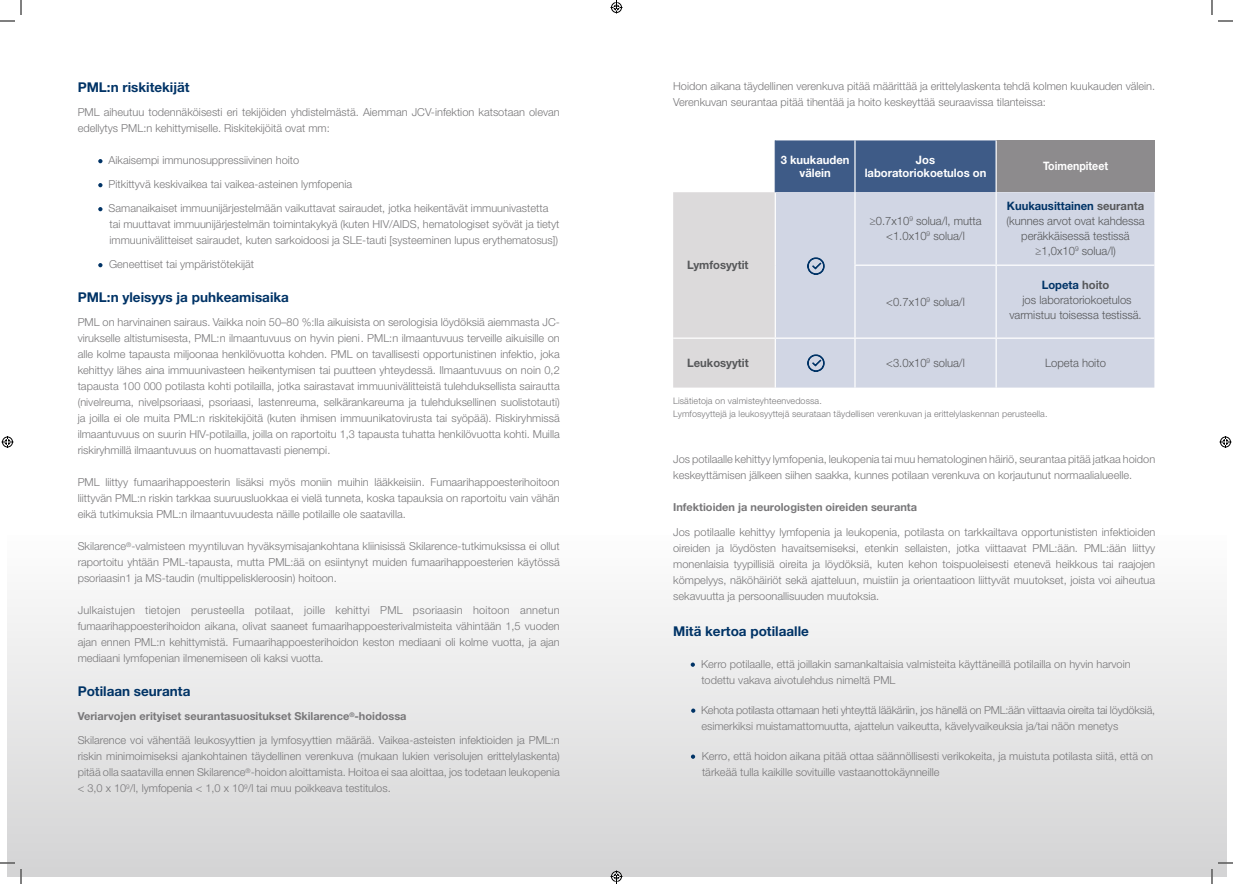
<style>
.page{position:relative;width:1233px;height:884px;background:#fff}
.page>*{position:absolute;margin:0;border:0;box-sizing:border-box;transform-origin:0 0}
.t1{font:700 13.5px "Helvetica Neue LT Std";color:#036}
.t2{font:300 11.6px/14.9px "Helvetica Neue LT Std";color:#57585a;text-align:center}
.t3{font:700 11.6px/13.3px "Helvetica Neue LT Std";color:#fff;text-align:center}
.t4{font:700 11.6px "Helvetica Neue LT Std";color:#036}
.t5{font:700 11.6px "Helvetica Neue LT Std";color:#57585a}
.t6{font:700 11.6px "Helvetica Neue LT Std";color:#fff;scale:.91 1}
.t7{font:300 11px/16px "Helvetica Neue LT Std";color:#787779;text-align:justify}
.t8{font:700 11px "Helvetica Neue LT Std";color:#787779}
.t9{font:300 11px "Helvetica Neue LT Std";letter-spacing:-.02em;color:#787779}
.t10{font:300 9px "Helvetica Neue LT Std";letter-spacing:.01em;color:#787779}
.s1{color:#57585a}
</style>
<div class="page">
<div style="left:7px;top:535px;width:1219px;height:342px;background:linear-gradient(to bottom,#fdfdfd,#d3d3d4)"></div>
<svg style="left:98px;top:159px;width:4px;height:4px"></svg>
<svg style="left:98px;top:183px;width:4px;height:4px"></svg>
<svg style="left:98px;top:207px;width:4px;height:4px"></svg>
<svg style="left:98px;top:263px;width:4px;height:4px"></svg>
<svg style="left:690px;top:662px;width:5px;height:5px"></svg>
<svg style="left:691px;top:708px;width:4px;height:5px"></svg>
<svg style="left:691px;top:754px;width:4px;height:5px"></svg>
<div style="left:996px;top:140px;width:158px;height:52px;background:#8d8b8d"></div>
<div style="left:996px;top:192px;width:158px;height:196px;background:#d1d6e4"></div>
<hr style="left:996px;top:338px;width:158px;height:1px;background:#fff">
<hr style="left:996px;top:265px;width:158px;height:1px;background:#fff">
<svg style="left:673px;top:140px;width:323px;height:248px;background:#c2c8d6"></svg>
<svg style="left:1218px;top:20px;width:15px;height:2px"></svg>
<svg style="left:1218px;top:862px;width:15px;height:2px"></svg>
<svg style="left:0;top:0;width:22px;height:22px"></svg>
<svg style="left:0;top:862px;width:22px;height:22px"></svg>
<svg style="left:1211px;top:0;width:1px;height:15px"></svg>
<svg style="left:1211px;top:869px;width:1px;height:15px"></svg>
<svg style="left:2px;top:436px;width:12px;height:12px"></svg>
<svg style="left:1219px;top:436px;width:12px;height:12px"></svg>
<svg style="left:610px;top:0;width:12px;height:14px"></svg>
<svg style="left:610px;top:870px;width:12px;height:14px"></svg>
<p class="t1" style="left:78px;top:79px;width:113px">PML:n riskitekijät</p>
<p class="t7" style="left:78px;top:104px;width:483px">PML aiheutuu todennäköisesti eri tekijöiden yhdistelmästä. Aiemman JCV-infektion katsotaan olevan edellytys PML:n kehittymiselle. Riskitekijöitä ovat mm:</p>
<p class="t7" style="left:109px;top:152px;width:192px">Aikaisempi immunosuppressiivinen hoito</p>
<p class="t7" style="left:109px;top:176px;width:245px">Pitkittyvä keskivaikea tai vaikea-asteinen lymfopenia</p>
<p class="t7" style="left:109px;top:200px;width:441px">Samanaikaiset immuunijärjestelmään vaikuttavat sairaudet, jotka heikentävät immuunivastetta</p>
<p class="t7" style="left:109px;top:216px;width:451px">tai muuttavat immuunijärjestelmän toimintakykyä (kuten HIV/AIDS, hematologiset syövät ja tietyt</p>
<p class="t7" style="left:110px;top:232px;width:450px">immuunivälitteiset sairaudet, kuten sarkoidoosi ja SLE-tauti [systeeminen lupus erythematosus])</p>
<p class="t7" style="left:109px;top:256px;width:147px">Geneettiset tai ympäristötekijät</p>
<p class="t1" style="left:78px;top:289px;width:213px">PML:n yleisyys ja puhkeamisaika</p>
<p class="t7" style="left:78px;top:314px;width:483px">PML on harvinainen sairaus. Vaikka noin 50–80 %:lla aikuisista on serologisia löydöksiä aiemmasta JC&shy;virukselle altistumisesta, PML:n ilmaantuvuus on hyvin pieni. PML:n ilmaantuvuus terveille aikuisille on alle kolme tapausta miljoonaa henkilövuotta kohden. PML on tavallisesti opportunistinen infektio, joka kehittyy lähes aina immuunivasteen heikentymisen tai puutteen yhteydessä. Ilmaantuvuus on noin 0,2 tapausta 100 000 potilasta kohti potilailla, jotka sairastavat immuunivälitteistä tulehduksellista sairautta (nivelreuma, nivelpsoriaasi, psoriaasi, lastenreuma, selkärankareuma ja tulehduksellinen suolistotauti) ja joilla ei ole muita PML:n riskitekijöitä (kuten ihmisen immuunikatovirusta tai syöpää). Riskiryhmissä ilmaantuvuus on suurin HIV-potilailla, joilla on raportoitu 1,3 tapausta tuhatta henkilövuotta kohti. Muilla riskiryhmillä ilmaantuvuus on huomattavasti pienempi.</p>
<p class="t7" style="left:78px;top:474px;width:483px">PML liittyy fumaarihappoesterin lisäksi myös moniin muihin lääkkeisiin. Fumaarihappoesterihoitoon liittyvän PML:n riskin tarkkaa suuruusluokkaa ei vielä tunneta, koska tapauksia on raportoitu vain vähän eikä tutkimuksia PML:n ilmaantuvuudesta näille potilaille ole saatavilla.</p>
<p class="t7" style="left:78px;top:538px;width:483px">Skilarence<sup>®</sup>-valmisteen myyntiluvan hyväksymisajankohtana kliinisissä Skilarence-tutkimuksissa ei ollut raportoitu yhtään PML-tapausta, mutta PML:ää on esiintynyt muiden fumaarihappoesterien käytössä psoriaasin1 ja MS-taudin (multippeliskleroosin) hoitoon.</p>
<p class="t7" style="left:78px;top:602px;width:483px">Julkaistujen tietojen perusteella potilaat, joille kehittyi PML psoriaasin hoitoon annetun fumaarihappoesterihoidon aikana, olivat saaneet fumaarihappoesterivalmisteita vähintään 1,5 vuoden ajan ennen PML:n kehittymistä. Fumaarihappoesterihoidon keston mediaani oli kolme vuotta, ja ajan mediaani lymfopenian ilmenemiseen oli kaksi vuotta.</p>
<p class="t1" style="left:78px;top:683px;width:114px">Potilaan seuranta</p>
<p class="t8" style="left:78px;top:710px;width:330px">Veriarvojen erityiset seurantasuositukset Skilarence<sup>®</sup>-hoidossa</p>
<p class="t7" style="left:78px;top:732px;width:483px">Skilarence voi vähentää leukosyyttien ja lymfosyyttien määrää. Vaikea-asteisten infektioiden ja PML:n riskin minimoimiseksi ajankohtainen täydellinen verenkuva (mukaan lukien verisolujen erittelylaskenta) pitää olla saatavilla ennen Skilarence<sup>®</sup>-hoidon aloittamista. Hoitoa ei saa aloittaa, jos todetaan leukopenia &lt; 3,0 x 10<sup>9</sup>/l, lymfopenia &lt; 1,0 x 10<sup>9</sup>/l tai muu poikkeava testitulos.</p>
<p class="t7" style="left:673px;top:78px;width:483px">Hoidon aikana täydellinen verenkuva pitää määrittää ja erittelylaskenta tehdä kolmen kuukauden välein.</p>
<p class="t7" style="left:673px;top:94px;width:374px">Verenkuvan seurantaa pitää tihentää ja hoito keskeyttää seuraavissa tilanteissa:</p>
<p class="t5" style="left:687px;top:258px;width:63px">Lymfosyytit</p>
<p class="t3" style="left:780px;top:153px;width:70px">3 kuukauden välein</p>
<p class="t3" style="left:916px;top:153px;width:21px">Jos</p>
<p class="t3" style="left:864px;top:166px;width:123px">laboratoriokoetulos on</p>
<p class="t2" style="left:869px;top:213px;width:114px">≥0.7x10<sup>9</sup> solua/l, mutta</p>
<p class="t2" style="left:886px;top:228px;width:80px">&lt;1.0x10<sup>9</sup> solua/l</p>
<p class="t2" style="left:886px;top:294px;width:80px">&lt;0.7x10<sup>9</sup> solua/l</p>
<p class="t6" style="left:1043px;top:159px;width:73px">Toimenpiteet</p>
<p class="t4" style="left:1007px;top:199px;width:139px">Kuukausittainen <span class="s1">seuranta</span></p>
<p class="t2" style="left:1006px;top:213px;width:140px">(kunnes arvot ovat kahdessa peräkkäisessä testissä</p>
<p class="t2" style="left:1035px;top:243px;width:82px">≥1,0x10<sup>9</sup> solua/l)</p>
<p class="t4" style="left:1041px;top:277px;width:69px">Lopeta <span class="s1">hoito</span></p>
<p class="t2" style="left:1009px;top:292px;width:134px">jos laboratoriokoetulos varmistuu toisessa testissä.</p>
<p class="t5" style="left:687px;top:356px;width:63px">Leukosyytit</p>
<p class="t2" style="left:886px;top:355px;width:80px">&lt;3.0x10<sup>9</sup> solua/l</p>
<p class="t2" style="left:1045px;top:355px;width:62px">Lopeta hoito</p>
<p class="t10" style="left:673px;top:395px;width:150px">Lisätietoja on valmisteyhteenvedossa.</p>
<p class="t10" style="left:673px;top:408px;width:376px">Lymfosyyttejä ja leukosyyttejä seurataan täydellisen verenkuvan ja erittelylaskennan perusteella.</p>
<p class="t7" style="left:673px;top:451px;width:483px">Jos potilaalle kehittyy lymfopenia, leukopenia tai muu hematologinen häiriö, seurantaa pitää jatkaa hoidon keskeyttämisen jälkeen siihen saakka, kunnes potilaan verenkuva on korjautunut normaalialueelle.</p>
<p class="t8" style="left:673px;top:500px;width:245px">Infektioiden ja neurologisten oireiden seuranta</p>
<p class="t7" style="left:673px;top:524px;width:483px">Jos potilaalle kehittyy lymfopenia ja leukopenia, potilasta on tarkkailtava opportunististen infektioiden oireiden ja löydösten havaitsemiseksi, etenkin sellaisten, jotka viittaavat PML:ään. PML:ään liittyy monenlaisia tyypillisiä oireita ja löydöksiä, kuten kehon toispuoleisesti etenevä heikkous tai raajojen kömpelyys, näköhäiriöt sekä ajatteluun, muistiin ja orientaatioon liittyvät muutokset, joista voi aiheutua sekavuutta ja persoonallisuuden muutoksia.</p>
<p class="t1" style="left:673px;top:623px;width:137px">Mitä kertoa potilaalle</p>
<p class="t7" style="left:701px;top:656px;width:431px">Kerro potilaalle, että joillakin samankaltaisia valmisteita käyttäneillä potilailla on hyvin harvoin</p>
<p class="t7" style="left:701px;top:672px;width:195px">todettu vakava aivotulehdus nimeltä PML</p>
<p class="t9" style="left:701px;top:703px;width:456px">Kehota potilasta ottamaan heti yhteyttä lääkäriin, jos hänellä on PML:ään viittaavia oireita tai löydöksiä,</p>
<p class="t7" style="left:701px;top:718px;width:418px">esimerkiksi muistamattomuutta, ajattelun vaikeutta, kävelyvaikeuksia ja/tai näön menetys</p>
<p class="t7" style="left:701px;top:748px;width:453px">Kerro, että hoidon aikana pitää ottaa säännöllisesti verikokeita, ja muistuta potilasta siitä, että on</p>
<p class="t7" style="left:702px;top:764px;width:239px">tärkeää tulla kaikille sovituille vastaanottokäynneille</p>
</div>
